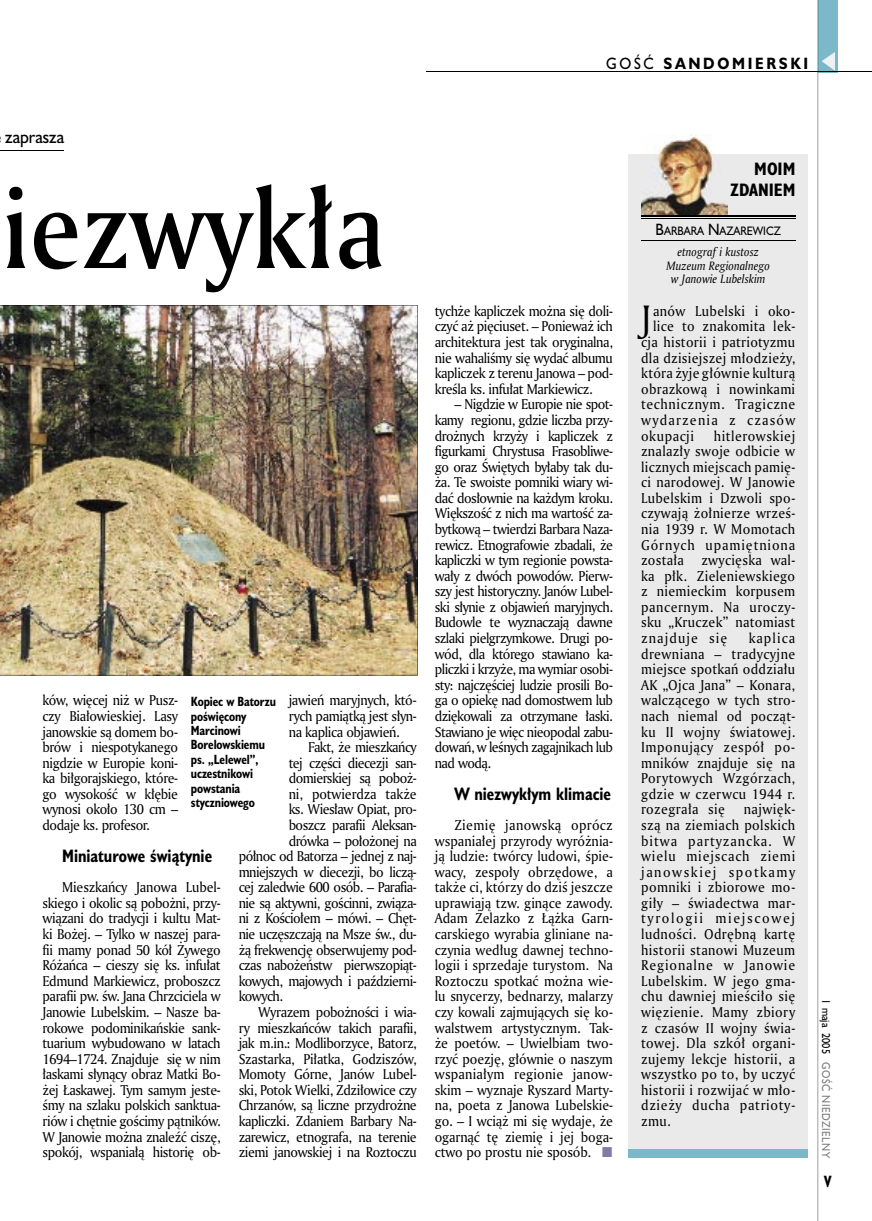
<style>
.page{position:relative;width:872px;height:1221px;background:#fff}
.page>*{position:absolute;margin:0;border:0;box-sizing:border-box;transform-origin:0 0}
.t1{font:108px "Amerigo Md PL";color:#000;scale:.9 1}
.t2{font:35.55px "Amerigo PL";color:#000;scale:.94 1}
.t3{font:700 16.5px "Humanst 521 Cn PL";color:#000;scale:.94 1}
.t4{font:700 16.5px/21px "Humanst 521 Cn PL";color:#000;text-align:right}
.t5{font:16.5px "Humanst 521 PL";color:#000;scale:.94 1}
.t6{font:700 15px "Humanst 521 PL";letter-spacing:.2em;color:#000;scale:.9 1}
.t7{font:700 15px "Humanst 521 Cn PL";color:#000;scale:.94 1}
.t8{font:13.8px/15.6px "Amerigo PL";letter-spacing:-.03em;color:#000;text-align:justify;scale:.94 1}
.t9{font:13.8px "Amerigo PL";letter-spacing:.02em;color:#000;scale:.94 1}
.t10{font:13.8px "Amerigo PL";letter-spacing:.05em;color:#000;scale:.94 1}
.t11{font:13.8px "Amerigo PL";letter-spacing:-.005em;color:#000;scale:.94 1}
.t12{font:13.8px "Amerigo PL";letter-spacing:.025em;color:#000;scale:.94 1}
.t13{font:13.8px "Amerigo PL";letter-spacing:.09em;color:#000;scale:.94 1}
.t14{font:13.8px "Amerigo PL";letter-spacing:.04em;color:#000;scale:.94 1}
.t15{font:700 12.3px/14.4px "Humanst 521 Cn PL";letter-spacing:-.01em;color:#000;scale:.94 1}
.t16{font:italic 11.7px/13.5px "Amerigo PL";color:#000;text-align:center;scale:.94 1}
.t17{font:11.25px "Humanst 521 PL";color:#000;scale:.9 1}
.t18{font:10.5px "Humanst 521 PL";letter-spacing:.05em;color:#7b7c7c;scale:.9 1}
.t19{font:10.5px "Humanst 521 PL";color:#000;scale:.9 1}
.s1{font-weight:400}
.s2{font-size:15px}
</style>
<div class="page">
<div style="left:818px;top:0;width:19px;height:72px;background:#7ab8ca"></div>
<hr style="left:817px;top:0;width:1px;height:1220px;background:#000">
<svg style="left:821px;top:52px;width:14px;height:19px"></svg>
<hr style="left:425px;top:72px;width:447px;height:1px;background:#000">
<div style="left:628px;top:154px;width:180px;height:1003px;background:#eaeaea"></div>
<div style="left:628px;top:1148px;width:180px;height:9px;background:#7ab8ca"></div>
<img style="left:641px;top:134px;width:86px;height:81px">
<img style="left:0;top:305px;width:418px;height:370px">
<hr style="left:0;top:150px;width:64px;height:1px;background:#000">
<hr style="left:641px;top:215px;width:154px;height:2px;background:#000">
<hr style="left:641px;top:218px;width:154px;height:1px;background:#000">
<hr style="left:641px;top:240px;width:154px;height:1px;background:#000">
<p class="t6" style="left:606px;top:53px;width:226px"><span class="s1">GOŚĆ</span> SANDOMIERSKI</p>
<p class="t5" style="left:5px;top:125px;width:64px">zaprasza</p>
<h1 class="t1" style="left:2px;top:157px;width:427px">iezwykła</h1>
<p class="t8" style="left:43px;top:692px;width:146px">ków, więcej niż w Pusz&shy;czy Białowieskiej. Lasy janowskie są domem bo&shy;brów i niespotykanego nigdzie w Europie koni&shy;ka biłgorajskiego, które&shy;go wysokość w kłębie wynosi około 130 cm – dodaje ks. profesor.</p>
<p class="t3" style="left:62px;top:844px;width:161px">Miniaturowe świątynie</p>
<p class="t8" style="left:43px;top:879px;width:191px;text-indent:20px">Mieszkańcy Janowa Lubel&shy;skiego i okolic są pobożni, przy&shy;wiązani do tradycji i kultu Mat&shy;ki Bożej. – Tylko w naszej para&shy;fii mamy ponad 50 kół Żywego Różańca – cieszy się ks. infułat Edmund Markiewicz, proboszcz parafii pw. św. Jana Chrzciciela w Janowie Lubelskim. – Nasze ba&shy;rokowe podominikańskie sank&shy;tuarium wybudowano w latach 1694–1724. Znajduje się w nim łaskami słynący obraz Matki Bo&shy;żej Łaskawej. Tym samym jeste&shy;śmy na szlaku polskich sanktua&shy;riów i chętnie gościmy pątników.<br>W Janowie można znaleźć ciszę, spokój, wspaniałą historię ob-</p>
<p class="t8" style="left:289px;top:692px;width:138px">jawień maryjnych, któ&shy;rych pamiątką jest słyn&shy;na kaplica objawień.</p>
<p class="t8" style="left:308px;top:739px;width:117px">Fakt, że mieszkańcy</p>
<p class="t8" style="left:289px;top:754px;width:138px">tej części diecezji san-</p>
<p class="t8" style="left:289px;top:770px;width:138px">domierskiej są poboż-</p>
<p class="t11" style="left:289px;top:784px;width:138px">ni, potwierdza także</p>
<p class="t8" style="left:289px;top:801px;width:138px">ks. Wiesław Opiat, pro-</p>
<p class="t8" style="left:289px;top:816px;width:138px">boszcz parafii Aleksan-</p>
<p class="t8" style="left:289px;top:832px;width:138px">drówka – położonej na</p>
<p class="t8" style="left:239px;top:848px;width:191px">północ od Batorza – jednej z naj-</p>
<p class="t8" style="left:239px;top:863px;width:191px">mniejszych w diecezji, bo liczą-</p>
<p class="t8" style="left:239px;top:879px;width:191px">cej zaledwie 600 osób. – Parafia-</p>
<p class="t8" style="left:239px;top:894px;width:191px">nie są aktywni, gościnni, związa-</p>
<p class="t8" style="left:239px;top:910px;width:191px">ni z Kościołem – mówi. – Chęt-</p>
<p class="t8" style="left:239px;top:925px;width:191px">nie uczęszczają na Msze św., du-</p>
<p class="t8" style="left:239px;top:941px;width:191px">żą frekwencję obserwujemy pod-</p>
<p class="t8" style="left:239px;top:957px;width:191px">czas nabożeństw pierwszopiąt-</p>
<p class="t8" style="left:239px;top:972px;width:191px">kowych, majowych i październi-</p>
<p class="t8" style="left:239px;top:988px;width:49px">kowych.</p>
<p class="t8" style="left:258px;top:1003px;width:170px">Wyrazem pobożności i wia-</p>
<p class="t8" style="left:239px;top:1019px;width:191px">ry mieszkańców takich parafii,</p>
<p class="t8" style="left:239px;top:1034px;width:191px">jak m.in.: Modliborzyce, Batorz,</p>
<p class="t8" style="left:239px;top:1050px;width:191px">Szastarka, Piłatka, Godziszów,</p>
<p class="t8" style="left:239px;top:1066px;width:191px">Momoty Górne, Janów Lubel-</p>
<p class="t8" style="left:239px;top:1081px;width:191px">ski, Potok Wielki, Zdziłowice czy</p>
<p class="t8" style="left:239px;top:1097px;width:191px">Chrzanów, są liczne przydrożne</p>
<p class="t8" style="left:239px;top:1112px;width:191px">kapliczki. Zdaniem Barbary Na-</p>
<p class="t8" style="left:239px;top:1128px;width:191px">zarewicz, etnografa, na terenie</p>
<p class="t8" style="left:239px;top:1143px;width:191px">ziemi janowskiej i na Roztoczu</p>
<p class="t15" style="left:191px;top:694px;width:92px">Kopiec w Batorzu poświęcony<br>Marcinowi<br>Borelowskiemu ps. „Lelewel”, uczestnikowi powstania styczniowego</p>
<p class="t8" style="left:435px;top:303px;width:191px">tychże kapliczek można się doli&shy;czyć aż pięciuset. – Ponieważ ich architektura jest tak oryginalna, nie wahaliśmy się wydać albumu kapliczek z terenu Janowa – pod&shy;kreśla ks. infułat Markiewicz.</p>
<p class="t8" style="left:435px;top:396px;width:191px;text-indent:20px">– Nigdzie w Europie nie spot&shy;kamy regionu, gdzie liczba przy&shy;drożnych krzyży i kapliczek z figurkami Chrystusa Frasobliwe&shy;go oraz Świętych byłaby tak du&shy;ża. Te swoiste pomniki wiary wi&shy;dać dosłownie na każdym kroku.<br>Większość z nich ma wartość za&shy;bytkową – twierdzi Barbara Naza&shy;rewicz. Etnografowie zbadali, że kapliczki w tym regionie powsta&shy;wały z dwóch powodów. Pierw&shy;szy jest historyczny. Janów Lubel&shy;ski słynie z objawień maryjnych.<br>Budowle te wyznaczają dawne szlaki pielgrzymkowe. Drugi po&shy;wód, dla którego stawiano ka&shy;pliczki i krzyże, ma wymiar osobi&shy;sty: najczęściej ludzie prosili Bo&shy;ga o opiekę nad domostwem lub dziękowali za otrzymane łaski.<br>Stawiano je więc nieopodal zabu&shy;dowań, w leśnych zagajnikach lub nad wodą.</p>
<p class="t3" style="left:454px;top:782px;width:168px">W niezwykłym klimacie</p>
<p class="t8" style="left:435px;top:816px;width:191px;text-indent:20px">Ziemię janowską oprócz wspaniałej przyrody wyróżnia&shy;ją ludzie: twórcy ludowi, śpie&shy;wacy, zespoły obrzędowe, a także ci, którzy do dziś jeszcze uprawiają tzw. ginące zawody.<br>Adam Żelazko z Łążka Garn&shy;carskiego wyrabia gliniane na&shy;czynia według dawnej techno&shy;logii i sprzedaje turystom. Na Roztoczu spotkać można wie&shy;lu snycerzy, bednarzy, malarzy czy kowali zajmujących się ko&shy;walstwem artystycznym. Tak&shy;że poetów. – Uwielbiam two&shy;rzyć poezję, głównie o naszym wspaniałym regionie janow&shy;skim – wyznaje Ryszard Marty&shy;na, poeta z Janowa Lubelskie&shy;go. – I wciąż mi się wydaje, że ogarnąć tę ziemię i jej boga&shy;ctwo po prostu nie sposób.</p>
<p class="t4" style="left:730px;top:157px;width:66px">MOIM<br>ZDANIEM</p>
<p class="t17" style="left:655px;top:223px;width:141px"><span class="s2">B</span>ARBARA <span class="s2">N</span>AZAREWICZ</p>
<p class="t16" style="left:666px;top:245px;width:111px">etnograf i kustosz<br>Muzeum Regionalnego w Janowie Lubelskim</p>
<h2 class="t2" style="left:641px;top:295px;width:12px">J</h2>
<p class="t12" style="left:653px;top:302px;width:152px">anów Lubelski i oko-</p>
<p class="t9" style="left:653px;top:317px;width:153px">lice to znakomita lek-</p>
<p class="t9" style="left:641px;top:333px;width:165px">cja historii i patriotyzmu</p>
<p class="t9" style="left:641px;top:348px;width:165px">dla dzisiejszej młodzieży,</p>
<p class="t9" style="left:641px;top:364px;width:165px">która żyje głównie kulturą</p>
<p class="t9" style="left:641px;top:379px;width:165px">obrazkową i nowinkami</p>
<p class="t10" style="left:641px;top:395px;width:165px">technicznym. Tragiczne</p>
<p class="t13" style="left:641px;top:411px;width:165px">wydarzenia z czasów</p>
<p class="t14" style="left:641px;top:426px;width:58px">okupacji</p>
<p class="t8" style="left:641px;top:427px;width:165px;text-indent:73px">hitlerowskiej znalazły swoje odbicie w licznych miejscach pamię&shy;ci narodowej. W Janowie Lubelskim i Dzwoli spo&shy;czywają żołnierze wrześ&shy;nia 1939 r. W Momotach Górnych upamiętniona została</p>
<p class="t8" style="left:641px;top:552px;width:165px;text-indent:60px">zwycięska wal&shy;ka płk. Zieleniewskiego z niemieckim korpusem pancernym. Na uroczy&shy;sku „Kruczek” natomiast znajduje się</p>
<p class="t8" style="left:641px;top:630px;width:165px;text-indent:107px">kaplica drewniana – tradycyjne miejsce spotkań oddziału AK „Ojca Jana” – Konara, walczącego w tych stro&shy;nach niemal od począt&shy;ku II wojny światowej.<br>Imponujący zespół po&shy;mników znajduje się na Porytowych Wzgórzach, gdzie w czerwcu 1944 r. rozegrała się</p>
<p class="t8" style="left:641px;top:801px;width:165px;text-indent:103px">najwięk&shy;szą na ziemiach polskich bitwa partyzancka. W wielu miejscach ziemi janowskiej spotkamy pomniki i zbiorowe mo&shy;giły – świadectwa mar&shy;tyrologii miejscowej ludności. Odrębną kartę historii stanowi Muzeum Regionalne w Janowie Lubelskim. W jego gma&shy;chu dawniej mieściło się więzienie. Mamy zbiory z czasów II wojny świa&shy;towej. Dla szkół organi&shy;zujemy lekcje historii, a wszystko po to, by uczyć historii i rozwijać w mło&shy;dzieży ducha patrioty&shy;zmu.</p>
<p class="t19" style="left:833px;top:999px;width:62px;rotate:90deg">1 maja 2005</p>
<p class="t18" style="left:833px;top:1062px;width:108px;rotate:90deg">GOŚĆ NIEDZIELNY</p>
<p class="t7" style="left:824px;top:1171px;width:9px">V</p>
</div>
